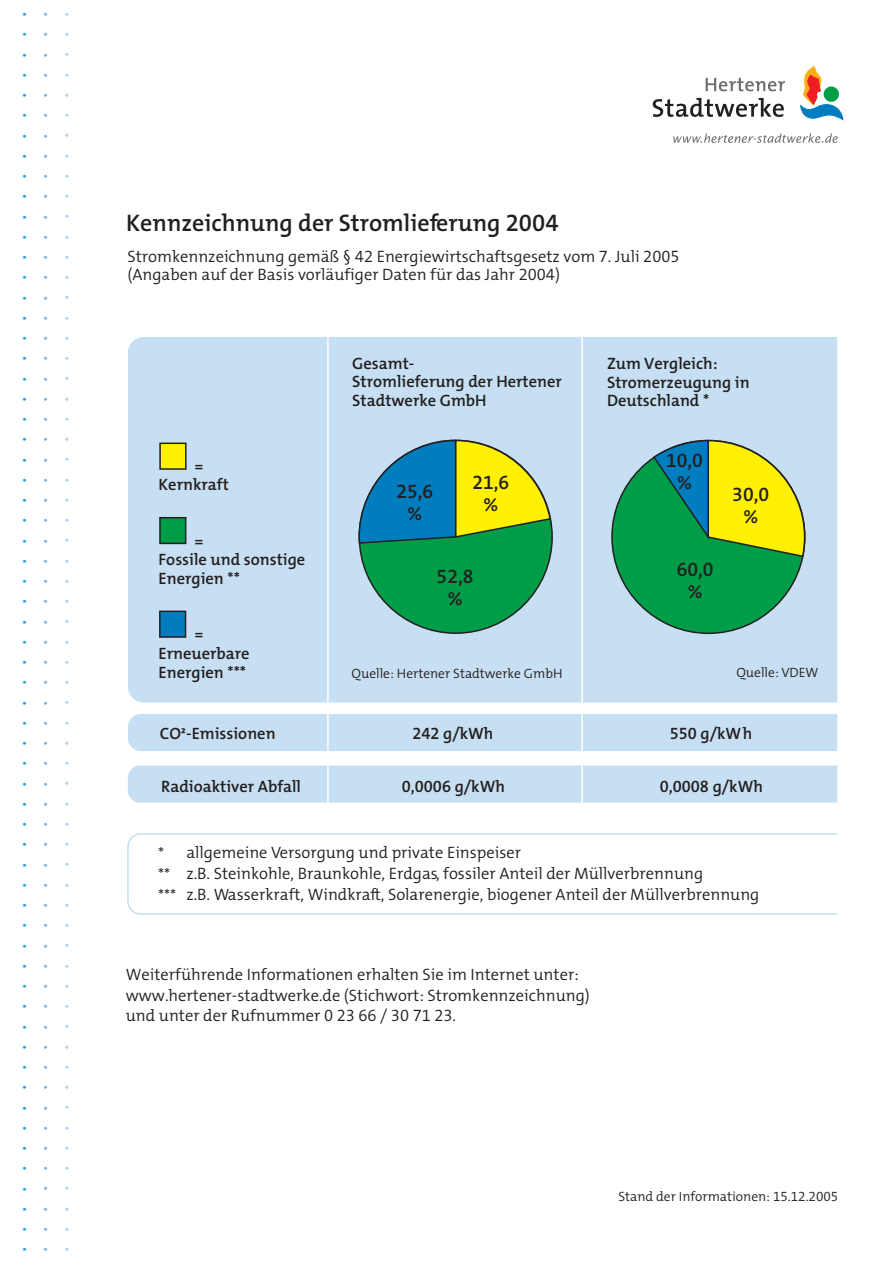
<style>
.page{position:relative;width:894px;height:1263px;background:#fff}
.page>*{position:absolute;margin:0;border:0;box-sizing:border-box;transform-origin:0 0}
.t1{font:300 24px "The Mix LF Semi";color:#231f20}
.t2{font:300 19.5px/22.2px "The Mix LF Semi";color:#231f20;text-align:center}
.t3{font:300 16.5px/18.8px "The Mix LF Semi";color:#231f20}
.t4{font:300 13.5px "The Mix LF Semi";color:#231f20}
</style>
<div class="page">
<div style="left:128px;top:714px;width:760px;height:37px;background:#c7dff2;border-radius:13px"></div>
<div style="left:128px;top:766px;width:760px;height:37px;background:#c7dff2;border-radius:12px"></div>
<div style="left:128px;top:337px;width:763px;height:366px;background:#c7dff2;border-radius:16px"></div>
<svg style="left:673px;top:133px;width:165px;height:10px"></svg>
<svg style="left:653px;top:98px;width:131px;height:19px"></svg>
<svg style="left:800px;top:66px;width:43px;height:55px"></svg>
<div style="left:824px;top:86px;width:15px;height:16px;background:#009d48;border-radius:50%"></div>
<svg style="left:706px;top:78px;width:79px;height:13px"></svg>
<div style="left:359px;top:440px;width:194px;height:194px;background:#009d48;border:2px solid #231f20;border-radius:50%"></div>
<div style="left:611px;top:440px;width:195px;height:194px;background:#009d48;border:2px solid #231f20;border-radius:50%"></div>
<svg style="left:358px;top:439px;width:194px;height:106px"></svg>
<svg style="left:652px;top:439px;width:154px;height:119px"></svg>
<div style="left:159px;top:443px;width:28px;height:27px;background:#fff101;border:2px solid #231f20"></div>
<div style="left:159px;top:517px;width:27px;height:27px;background:#009d48;border:2px solid #231f20"></div>
<div style="left:159px;top:611px;width:27px;height:27px;background:#007dbe;border:2px solid #231f20"></div>
<hr style="left:327px;top:333px;width:2px;height:485px;background:#fff">
<hr style="left:581px;top:333px;width:2px;height:482px;background:#fff">
<div style="left:127px;top:833px;width:762px;height:82px;border:2px solid #c7dff2;border-radius:13px"></div>
<div style="left:838px;top:326px;width:53px;height:600px;background:#fff"></div>
<h1 class="t1" style="left:126px;top:214px;width:434px">Kennzeichnung der Stromlieferung 2004</h1>
<p class="t3" style="left:127px;top:248px;width:554px">Stromkennzeichnung gemäß § 42 Energiewirtschaftsgesetz vom 7. Juli 2005 (Angaben auf der Basis vorläufiger Daten für das Jahr 2004)</p>
<p class="t3" style="left:159px;top:458px;width:72px;text-indent:36px">=<br>Kernkraft</p>
<p class="t3" style="left:159px;top:533px;width:148px;text-indent:36px">=<br>Fossile und sonstige<br>Energien **</p>
<p class="t3" style="left:159px;top:627px;width:93px;text-indent:36px">=<br>Erneuerbare<br>Energien ***</p>
<p class="t3" style="left:352px;top:355px;width:211px">Gesamt-<br>Stromlieferung der Hertener<br>Stadtwerke GmbH</p>
<p class="t2" style="left:396px;top:482px;width:38px">25,6 %</p>
<p class="t2" style="left:472px;top:473px;width:38px">21,6 %</p>
<p class="t3" style="left:607px;top:356px;width:144px">Zum Vergleich:<br>Stromerzeugung in<br>Deutschland *</p>
<p class="t2" style="left:666px;top:451px;width:38px">10,0 %</p>
<p class="t2" style="left:732px;top:485px;width:38px">30,0 %</p>
<p class="t2" style="left:437px;top:568px;width:38px">52,8 %</p>
<p class="t2" style="left:677px;top:560px;width:38px">60,0 %</p>
<p class="t4" style="left:352px;top:668px;width:213px">Quelle: Hertener Stadtwerke GmbH</p>
<p class="t4" style="left:736px;top:667px;width:84px">Quelle: VDEW</p>
<p class="t3" style="left:160px;top:726px;width:117px">CO²-Emissionen</p>
<p class="t3" style="left:412px;top:726px;width:83px">242 g/kWh</p>
<p class="t3" style="left:670px;top:726px;width:84px">550 g/kWh</p>
<p class="t3" style="left:161px;top:779px;width:141px">Radioaktiver Abfall</p>
<p class="t3" style="left:402px;top:779px;width:105px">0,0006 g/kWh</p>
<p class="t3" style="left:660px;top:779px;width:105px">0,0008 g/kWh</p>
<p class="t3" style="left:158px;top:845px;width:20px;line-height:20.5px">* ** ***</p>
<p class="t3" style="left:186px;top:844px;width:575px;line-height:20.5px">allgemeine Versorgung und private Einspeiser<br>z.B. Steinkohle, Braunkohle, Erdgas, fossiler Anteil der Müllverbrennung<br>z.B. Wasserkraft, Windkraft, Solarenergie, biogener Anteil der Müllverbrennung</p>
<p class="t3" style="left:126px;top:966px;width:466px;line-height:20.5px">Weiterführende Informationen erhalten Sie im Internet unter: www.hertener-stadtwerke.de (Stichwort: Stromkennzeichnung) und unter der Rufnummer 0 23 66 / 30 71 23.</p>
<p class="t4" style="left:618px;top:1191px;width:221px">Stand der Informationen: 15.12.2005</p>
</div>
